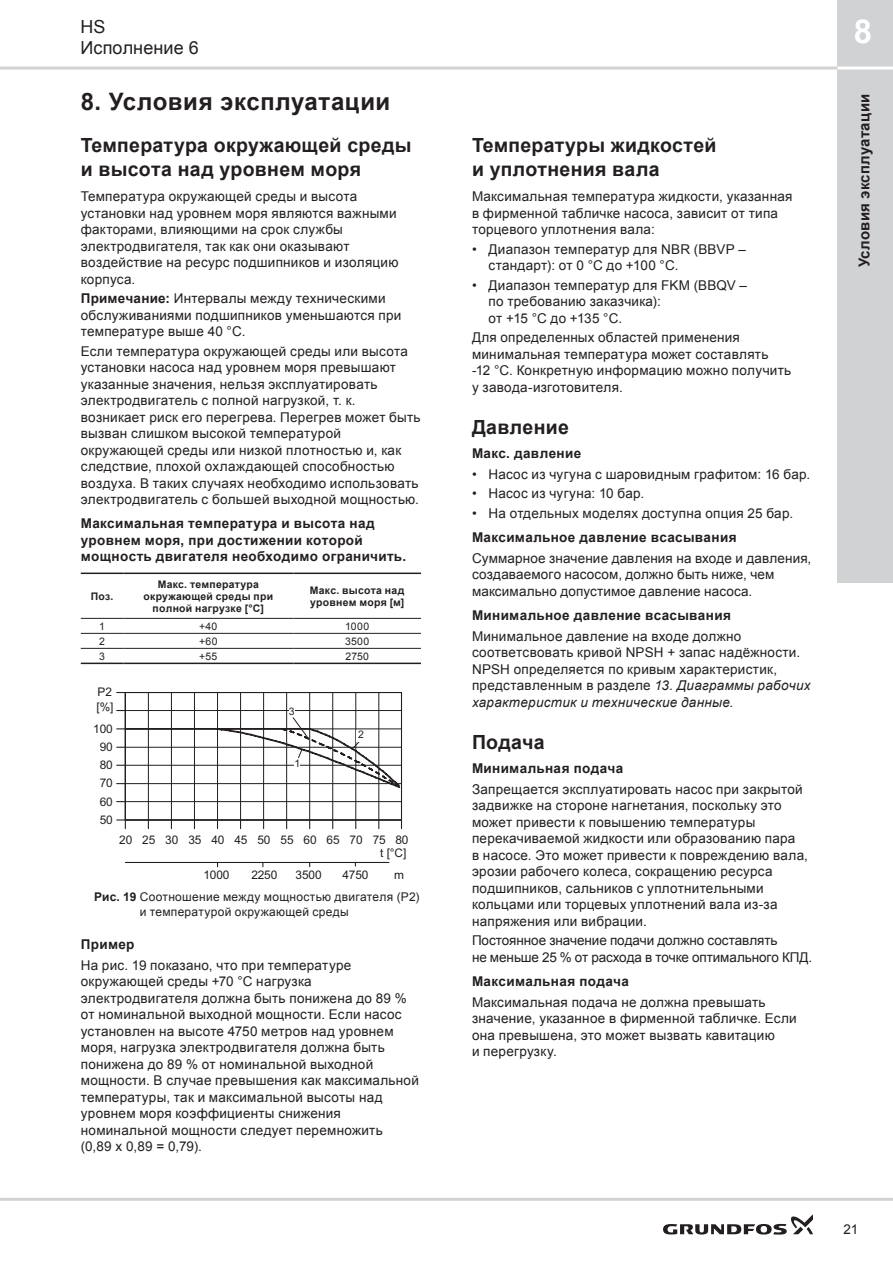
<style>
.page{position:relative;width:893px;height:1263px;background:#fff}
.page>*{position:absolute;margin:0;border:0;box-sizing:border-box;transform-origin:0 0}
.t1{font:700 33px "Arial";color:#fff}
.t2{font:700 24px "Arial";letter-spacing:.025em;color:#231f20}
.t3{font:700 19.5px/24px "Arial";letter-spacing:.015em;color:#231f20}
.t4{font:18px/21px "Arial";letter-spacing:.005em;color:#231f20}
.t5{font:700 15px "Arial";letter-spacing:.02em;color:#231f20}
.t6{font:13.5px/16.5px "Arial";letter-spacing:.02em;color:#231f20}
.t7{font:700 13.5px/16.5px "Arial";letter-spacing:.025em;color:#231f20}
.t8{font:13.5px/16.5px "Arial";letter-spacing:-.005em;color:#231f20}
.t9{font:12px/15px "Arial";letter-spacing:.025em;color:#231f20}
.t10{font:11.85px "Arial";letter-spacing:-.01em;color:#231f20}
.t11{font:700 10.5px/12px "Arial";letter-spacing:.025em;color:#231f20;text-align:center}
.t12{font:10.5px "Arial";letter-spacing:.03em;color:#231f20}
.s1{font-weight:700}
.s2{font-style:italic}
</style>
<div class="page">
<hr style="left:0;top:1198px;width:893px;height:3px;background:#d1d2d4">
<hr style="left:0;top:67px;width:837px;height:3px;background:#d1d2d4">
<div style="left:837px;top:0;width:56px;height:583px;background:#d1d2d4"></div>
<hr style="left:837px;top:67px;width:56px;height:3px;background:#fff">
<svg style="left:663px;top:1214px;width:150px;height:20px"></svg>
<hr style="left:81px;top:572px;width:42px;height:2px;background:#231f20">
<hr style="left:123px;top:572px;width:170px;height:2px;background:#231f20">
<hr style="left:293px;top:572px;width:128px;height:2px;background:#231f20">
<hr style="left:81px;top:663px;width:42px;height:1px;background:#231f20">
<hr style="left:123px;top:663px;width:170px;height:1px;background:#231f20">
<hr style="left:293px;top:663px;width:128px;height:1px;background:#231f20">
<hr style="left:81px;top:618px;width:42px;height:1px;background:#231f20">
<hr style="left:123px;top:618px;width:170px;height:1px;background:#231f20">
<hr style="left:293px;top:618px;width:128px;height:1px;background:#231f20">
<hr style="left:81px;top:648px;width:42px;height:1px;background:#231f20">
<hr style="left:123px;top:648px;width:170px;height:1px;background:#231f20">
<hr style="left:293px;top:648px;width:128px;height:1px;background:#231f20">
<hr style="left:81px;top:633px;width:42px;height:1px;background:#231f20">
<hr style="left:123px;top:633px;width:170px;height:1px;background:#231f20">
<hr style="left:293px;top:633px;width:128px;height:1px;background:#231f20">
<svg style="left:116px;top:692px;width:287px;height:137px"></svg>
<hr style="left:125px;top:862px;width:264px;height:1px;background:#231f20">
<div style="left:295px;top:758px;width:5px;height:11px;background:#fff"></div>
<div style="left:356px;top:730px;width:6px;height:12px;background:#fff"></div>
<div style="left:289px;top:705px;width:6px;height:12px;background:#fff"></div>
<h3 class="t4" style="left:80px;top:17px;width:120px">HS<br>Исполнение 6</h3>
<h2 class="t2" style="left:81px;top:85px;width:311px">8. Условия эксплуатации</h2>
<h3 class="t3" style="left:81px;top:133px;width:332px">Температура окружающей среды и высота над уровнем моря</h3>
<p class="t6" style="left:81px;top:188px;width:319px">Температура окружающей среды и высота установки над уровнем моря являются важными факторами, влияющими на срок службы электродвигателя, так как они оказывают воздействие на ресурс подшипников и изоляцию корпуса.</p>
<p class="t6" style="left:81px;top:290px;width:322px"><span class="s1">Примечание:</span> Интервалы между техническими обслуживаниями подшипников уменьшаются при температуре выше 40 °C.</p>
<p class="t6" style="left:81px;top:343px;width:341px">Если температура окружающей среды или высота установки насоса над уровнем моря превышают указанные значения, нельзя эксплуатировать электродвигатель с полной нагрузкой, т. к. возникает риск его перегрева. Перегрев может быть вызван слишком высокой температурой окружающей среды или низкой плотностью и, как следствие, плохой охлаждающей способностью воздуха. В таких случаях необходимо использовать электродвигатель с большей выходной мощностью.</p>
<p class="t7" style="left:81px;top:516px;width:327px">Максимальная температура и высота над уровнем моря, при достижении которой мощность двигателя необходимо ограничить.</p>
<p class="t11" style="left:91px;top:590px;width:24px">Поз.</p>
<p class="t11" style="left:143px;top:578px;width:131px">Макс. температура окружающей среды при полной нагрузке [°C]</p>
<p class="t11" style="left:310px;top:584px;width:96px;text-align:left">Макс. высота над уровнем моря [м]</p>
<p class="t12" style="left:99px;top:619px;width:7px">1</p>
<p class="t12" style="left:199px;top:619px;width:20px">+40</p>
<p class="t12" style="left:345px;top:619px;width:25px">1000</p>
<p class="t12" style="left:99px;top:634px;width:7px">2</p>
<p class="t12" style="left:199px;top:634px;width:20px">+60</p>
<p class="t12" style="left:345px;top:634px;width:26px">3500</p>
<p class="t12" style="left:99px;top:649px;width:7px">3</p>
<p class="t12" style="left:199px;top:649px;width:20px">+55</p>
<p class="t12" style="left:345px;top:649px;width:25px">2750</p>
<p class="t10" style="left:98px;top:684px;width:16px">P2</p>
<p class="t10" style="left:97px;top:699px;width:18px">[%]</p>
<p class="t10" style="left:93px;top:721px;width:21px">100</p>
<p class="t10" style="left:100px;top:739px;width:15px">90</p>
<p class="t10" style="left:100px;top:757px;width:15px">80</p>
<p class="t10" style="left:100px;top:775px;width:15px">70</p>
<p class="t10" style="left:100px;top:794px;width:15px">60</p>
<p class="t10" style="left:100px;top:812px;width:15px">50</p>
<p class="t12" style="left:289px;top:704px;width:7px">3</p>
<p class="t12" style="left:295px;top:757px;width:7px">1</p>
<p class="t12" style="left:358px;top:728px;width:7px">2</p>
<p class="t10" style="left:119px;top:832px;width:291px">20 25 30 35 40 45 50 55 60 65 70 75 80</p>
<p class="t10" style="left:380px;top:845px;width:28px">t [°C]</p>
<p class="t10" style="left:203px;top:867px;width:28px">1000</p>
<p class="t10" style="left:251px;top:867px;width:28px">2250</p>
<p class="t10" style="left:296px;top:867px;width:28px">3500</p>
<p class="t10" style="left:342px;top:867px;width:28px">4750</p>
<p class="t10" style="left:394px;top:867px;width:11px">m</p>
<p class="t9" style="left:140px;top:889px;width:281px;text-indent:-45px"><span class="s1">Рис. 19</span> Соотношение между мощностью двигателя (P2) и температурой окружающей среды</p>
<p class="t7" style="left:81px;top:936px;width:55px">Пример</p>
<p class="t6" style="left:81px;top:957px;width:340px">На рис. 19 показано, что при температуре окружающей среды +70 °C нагрузка электродвигателя должна быть понижена до 89 % от номинальной выходной мощности. Если насос установлен на высоте 4750 метров над уровнем моря, нагрузка электродвигателя должна быть понижена до 89 % от номинальной выходной мощности. В случае превышения как максимальной температуры, так и максимальной высоты над уровнем моря коэффициенты снижения номинальной мощности следует перемножить<br>(0,89 x 0,89 = 0,79).</p>
<h3 class="t3" style="left:472px;top:133px;width:246px">Температуры жидкостей и уплотнения вала</h3>
<p class="t6" style="left:472px;top:188px;width:322px">Максимальная температура жидкости, указанная в фирменной табличке насоса, зависит от типа торцевого уплотнения вала:</p>
<p class="t6" style="left:488px;top:241px;width:259px;text-indent:-16px">• Диапазон температур для NBR (BBVP – стандарт): от 0 °C до +100 °C.</p>
<p class="t6" style="left:488px;top:277px;width:260px;text-indent:-16px">• Диапазон температур для FKM (BBQV – по требованию заказчика):<br>от +15 °C до +135 °C.</p>
<p class="t6" style="left:472px;top:329px;width:321px">Для определенных областей применения минимальная температура может составлять<br>-12 °C. Конкретную информацию можно получить у завода-изготовителя.</p>
<h3 class="t3" style="left:472px;top:415px;width:98px">Давление</h3>
<p class="t7" style="left:472px;top:445px;width:111px">Макс. давление</p>
<p class="t6" style="left:472px;top:466px;width:340px">• Насос из чугуна с шаровидным графитом: 16 бар.</p>
<p class="t6" style="left:472px;top:485px;width:174px">• Насос из чугуна: 10 бар.</p>
<p class="t6" style="left:472px;top:505px;width:323px">• На отдельных моделях доступна опция 25 бар.</p>
<p class="t7" style="left:472px;top:529px;width:266px">Максимальное давление всасывания</p>
<p class="t6" style="left:472px;top:550px;width:341px">Суммарное значение давления на входе и давления, создаваемого насосом, должно быть ниже, чем максимально допустимое давление насоса.</p>
<p class="t7" style="left:472px;top:607px;width:260px">Минимальное давление всасывания</p>
<p class="t6" style="left:472px;top:628px;width:340px">Минимальное давление на входе должно соответсвовать кривой NPSH + запас надёжности.<br>NPSH определяется по кривым характеристик, представленным в разделе <span class="s2">13. Диаграммы рабочих характеристик и технические данные.</span></p>
<h3 class="t3" style="left:472px;top:730px;width:74px">Подача</h3>
<p class="t7" style="left:472px;top:760px;width:153px">Минимальная подача</p>
<p class="t6" style="left:472px;top:781px;width:337px">Запрещается эксплуатировать насос при закрытой задвижке на стороне нагнетания, поскольку это может привести к повышению температуры перекачиваемой жидкости или образованию пара<br>в насосе. Это может привести к повреждению вала, эрозии рабочего колеса, сокращению ресурса подшипников, сальников с уплотнительными кольцами или торцевых уплотнений вала из-за напряжения или вибрации.</p>
<p class="t8" style="left:472px;top:932px;width:342px">Постоянное значение подачи должно составлять<br>не меньше 25 % от расхода в точке оптимального КПД.</p>
<p class="t7" style="left:472px;top:973px;width:158px">Максимальная подача</p>
<p class="t6" style="left:472px;top:994px;width:326px">Максимальная подача не должна превышать значение, указанное в фирменной табличке. Если она превышена, это может вызвать кавитацию<br>и перегрузку.</p>
<h1 class="t1" style="left:854px;top:10px;width:20px">8</h1>
<p class="t5" style="left:854px;top:267px;width:175px;rotate:-90deg">Условия эксплуатации</p>
<p class="t6" style="left:843px;top:1221px;width:16px">21</p>
</div>
